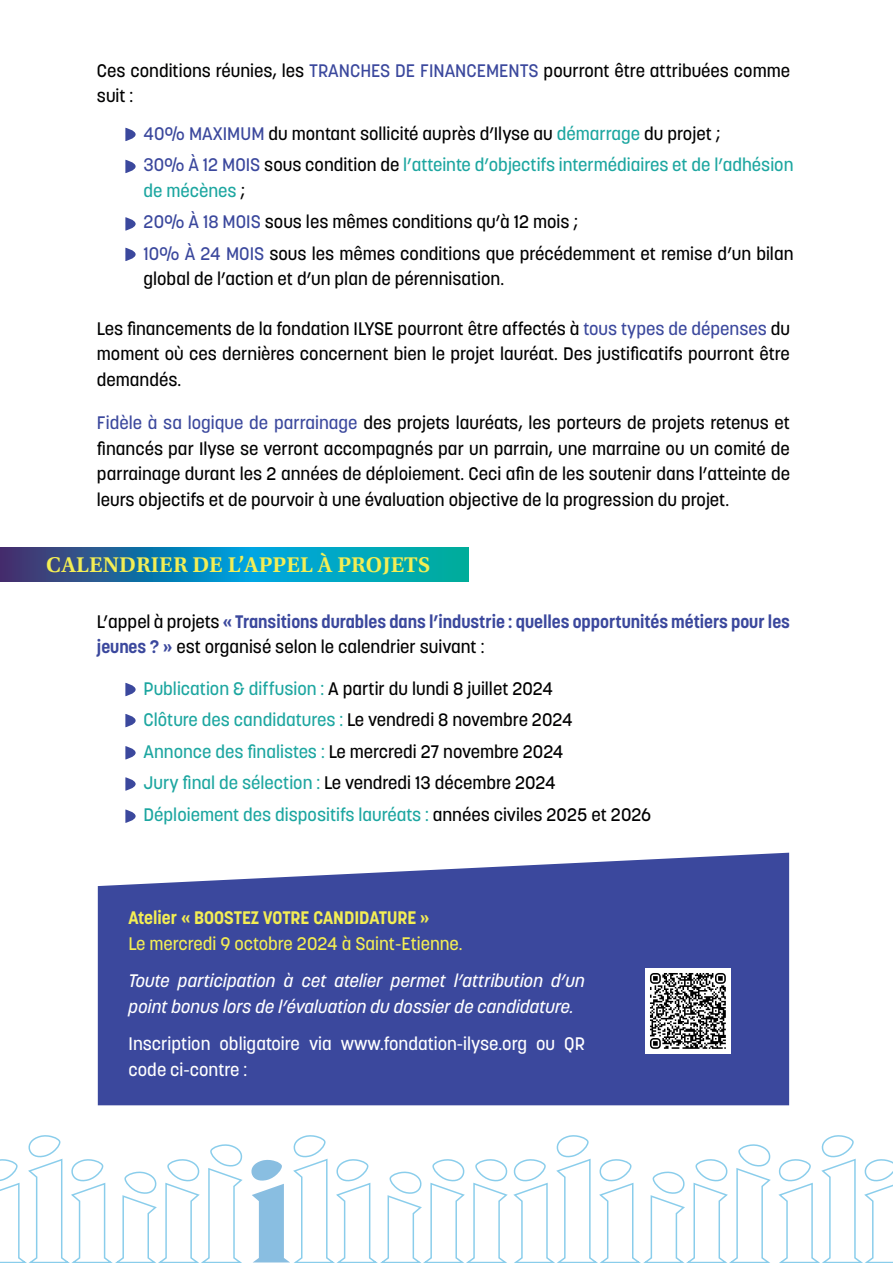
<style>
.page{position:relative;width:893px;height:1263px;background:#fff}
.page>*{position:absolute;margin:0;border:0;box-sizing:border-box;transform-origin:0 0}
.t1{font:22.5px "Utopia Std Semibold Capt";letter-spacing:.005em;color:#f4ee54}
.t2{font:500 18px/25.5px "Korolev";color:#000001}
.t3{font:500 18px/31.5px "Korolev";color:#1ca6a0}
.t4{font:700 18px/25.5px "Korolev";color:#3b489d}
.t5{font:italic 500 18px/25.5px "Korolev";color:#fff}
.t6{font:500 18px/25.5px "Korolev";color:#fff}
.t7{font:500 18px "Korolev";color:#f4ee54}
.t8{font:700 18px "Korolev";color:#f4ee54}
.s1{color:#3b489d}
.s2{color:#000001}
.s3{color:#1ca6a0}
.s4{font-weight:500;color:#000001}
</style>
<div class="page">
<svg style="left:0;top:1135px;width:893px;height:128px"></svg>
<svg style="left:125px;top:128px;width:11px;height:13px"></svg>
<svg style="left:125px;top:160px;width:11px;height:13px"></svg>
<svg style="left:125px;top:217px;width:11px;height:14px"></svg>
<svg style="left:125px;top:248px;width:11px;height:13px"></svg>
<svg style="left:0;top:548px;width:468px;height:34px;background:#0e86ae"></svg>
<svg style="left:125px;top:683px;width:11px;height:13px"></svg>
<svg style="left:125px;top:714px;width:11px;height:13px"></svg>
<svg style="left:125px;top:746px;width:11px;height:13px"></svg>
<svg style="left:125px;top:777px;width:11px;height:14px"></svg>
<svg style="left:125px;top:809px;width:11px;height:14px"></svg>
<svg style="left:98px;top:853px;width:691px;height:252px;background:#4854a3"></svg>
<img style="left:645px;top:968px;width:85px;height:85px">
<p class="t2" style="left:97px;top:58px;width:694px">Ces conditions réunies, les <span class="s1">TRANCHES DE FINANCEMENTS</span> pourront être attribuées comme suit :</p>
<p class="t3" style="left:144px;top:118px;width:651px"><span class="s1">40% MAXIMUM</span> <span class="s2">du montant sollicité auprès d’Ilyse au</span> démarrage <span class="s2">du projet ;<br></span><span class="s1">30% À 12 MOIS</span> <span class="s2">sous condition de</span> l’atteinte d’objectifs intermédiaires et de l’adhésion</p>
<p class="t2" style="left:144px;top:175px;width:651px;line-height:31.5px"><span class="s3">de mécènes</span> ;<br><span class="s1">20% À 18 MOIS</span> sous les mêmes conditions qu’à 12 mois ;<br><span class="s1">10% À 24 MOIS</span> sous les mêmes conditions que précédemment et remise d’un bilan</p>
<p class="t2" style="left:144px;top:266px;width:362px">global de l’action et d’un plan de pérennisation.</p>
<p class="t2" style="left:97px;top:316px;width:695px;text-align:justify">Les financements de la fondation ILYSE pourront être affectés à <span class="s1">tous types de dépenses</span> du moment où ces dernières concernent bien le projet lauréat. Des justificatifs pourront être demandés.</p>
<p class="t2" style="left:97px;top:410px;width:694px;text-align:justify"><span class="s1">Fidèle à sa logique de parrainage</span> des projets lauréats, les porteurs de projets retenus et financés par Ilyse se verront accompagnés par un parrain, une marraine ou un comité de parrainage durant les 2 années de déploiement. Ceci afin de les soutenir dans l’atteinte de leurs objectifs et de pourvoir à une évaluation objective de la progression du projet.</p>
<p class="t1" style="left:46px;top:552px;width:385px">CALENDRIER DE L’APPEL À PROJETS</p>
<p class="t4" style="left:97px;top:609px;width:694px"><span class="s4">L’appel à projets</span> « Transitions durables dans l’industrie : quelles opportunités métiers pour les jeunes ? » <span class="s4">est organisé selon le calendrier suivant :</span></p>
<p class="t3" style="left:144px;top:673px;width:509px">Publication &amp; diffusion : <span class="s2">A partir du lundi 8 juillet 2024<br></span>Clôture des candidatures : <span class="s2">Le vendredi 8 novembre 2024<br></span>Annonce des finalistes : <span class="s2">Le mercredi 27 novembre 2024<br></span>Jury final de sélection : <span class="s2">Le vendredi 13 décembre 2024<br></span>Déploiement des dispositifs lauréats : <span class="s2">années civiles 2025 et 2026</span></p>
<p class="t8" style="left:129px;top:906px;width:302px">Atelier « BOOSTEZ VOTRE CANDIDATURE »</p>
<p class="t7" style="left:129px;top:932px;width:336px">Le mercredi 9 octobre 2024 à Saint-Etienne.</p>
<p class="t5" style="left:129px;top:968px;width:458px">Toute participation à cet atelier permet l’attribution d’un point bonus lors de l’évaluation du dossier de candidature.</p>
<p class="t6" style="left:129px;top:1031px;width:458px">Inscription obligatoire via www.fondation-ilyse.org ou QR code ci-contre :</p>
</div>
